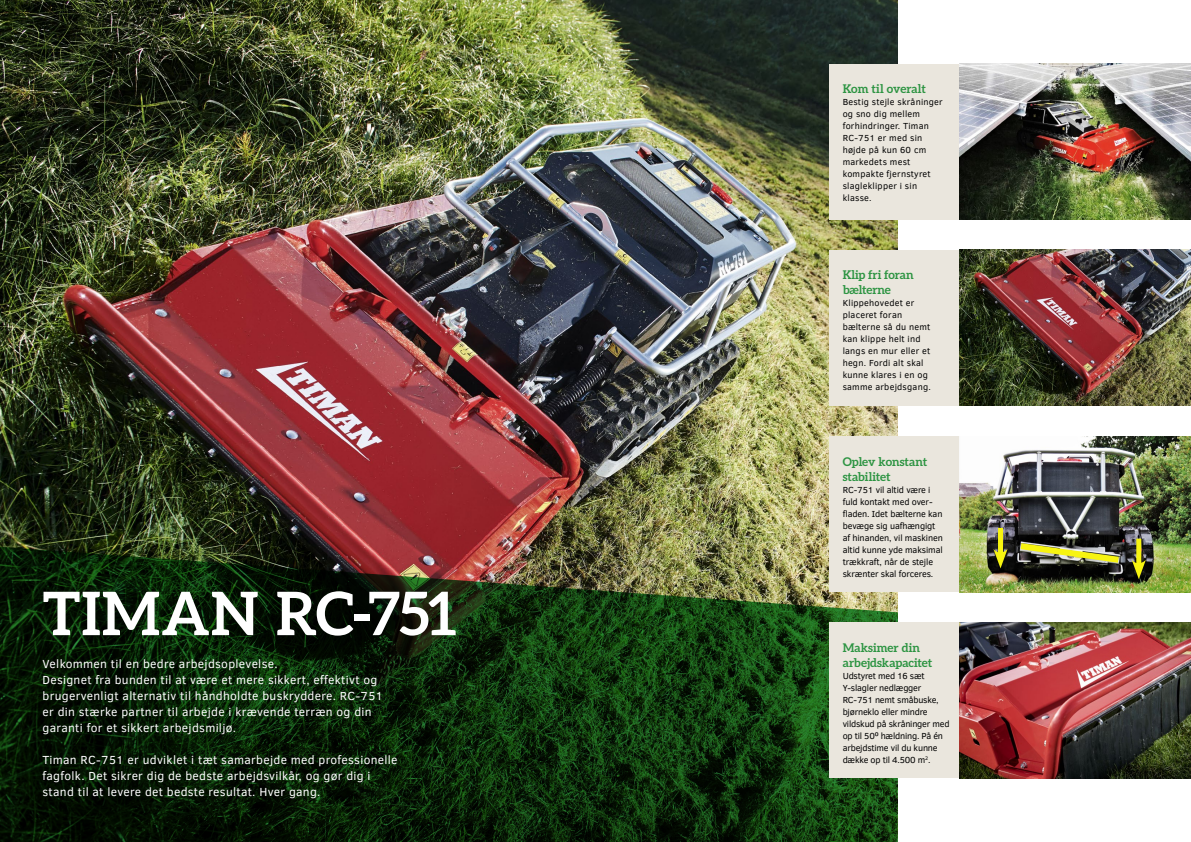
<style>
.page{position:relative;width:1191px;height:842px;background:#fff}
.page>*{position:absolute;margin:0;border:0;box-sizing:border-box;transform-origin:0 0}
.t1{font:700 60px "Aleo";letter-spacing:.01em;color:#fff}
.t2{font:12px/16px "Clear Sans";letter-spacing:.025em;color:#fff}
.t3{font:700 12px/15px "Aleo";letter-spacing:-.005em;color:#2d9442}
.t4{font:9px/12px "Clear Sans";letter-spacing:-.01em;color:#000}
.t5{font:9px/12px "Clear Sans";letter-spacing:.025em;color:#000}
</style>
<div class="page">
<img style="left:0;top:0;width:898px;height:546px">
<svg style="left:0;top:546px;width:898px;height:296px;background:#172f10"></svg>
<div style="left:829px;top:64px;width:130px;height:156px;background:#eae6dd"></div>
<img style="left:959px;top:64px;width:232px;height:156px">
<div style="left:829px;top:250px;width:130px;height:156px;background:#eae6dd"></div>
<img style="left:959px;top:250px;width:232px;height:156px">
<div style="left:829px;top:436px;width:130px;height:156px;background:#eae6dd"></div>
<img style="left:959px;top:436px;width:232px;height:156px">
<div style="left:829px;top:622px;width:130px;height:156px;background:#eae6dd"></div>
<img style="left:959px;top:622px;width:232px;height:156px">
<svg style="left:1014px;top:539px;width:111px;height:27px;background:#6d6d3e"></svg>
<div style="left:1136px;top:539px;width:5px;height:29px;background:#f7f410"></div>
<svg style="left:1131px;top:560px;width:14px;height:19px"></svg>
<div style="left:998px;top:528px;width:5px;height:29px;background:#f7f410"></div>
<svg style="left:993px;top:549px;width:14px;height:19px"></svg>
<p class="t1" style="left:43px;top:579px;width:415px">TIMAN RC-751</p>
<p class="t2" style="left:43px;top:656px;width:237px">Velkommen til en bedre arbejdsoplevelse.</p>
<p class="t2" style="left:43px;top:672px;width:342px">Designet fra bunden til at være et mere sikkert, effektivt og brugervenligt alternativ til håndholdte buskryddere. RC-751 er din stærke partner til arbejde i krævende terræn og din garanti for et sikkert arbejdsmiljø.</p>
<p class="t2" style="left:43px;top:752px;width:356px">Timan RC-751 er udviklet i tæt samarbejde med professionelle fagfolk. Det sikrer dig de bedste arbejdsvilkår, og gør dig i stand til at levere det bedste resultat. Hver gang.</p>
<p class="t3" style="left:842px;top:81px;width:85px">Kom til overalt</p>
<p class="t5" style="left:842px;top:96px;width:102px">Bestig stejle skråninger og sno dig mellem forhindringer. Timan<br>RC-751 er med sin højde på kun 60 cm markedets mest kompakte fjernstyret slagleklipper i sin klasse.</p>
<p class="t3" style="left:842px;top:267px;width:72px">Klip fri foran bælterne</p>
<p class="t5" style="left:842px;top:297px;width:90px">Klippehovedet er placeret foran bælterne så du nemt kan klippe helt ind langs en mur eller et hegn. Fordi alt skal kunne klares i en og samme arbejdsgang.</p>
<p class="t3" style="left:842px;top:454px;width:86px">Oplev konstant stabilitet</p>
<p class="t4" style="left:842px;top:483px;width:102px">RC-751 vil altid være i fuld kontakt med over&shy;fladen. Idet bælterne kan bevæge sig uafhængigt af hinanden, vil maskinen altid kunne yde maksimal trækkraft, når de stejle skrænter skal forceres.</p>
<p class="t3" style="left:842px;top:640px;width:91px">Maksimer din arbejdskapacitet</p>
<p class="t4" style="left:842px;top:670px;width:108px">Udstyret med 16 sæt<br>Y-slagler nedlægger<br>RC-751 nemt småbuske, bjørneklo eller mindre vildskud på skråninger med op til 50⁰ hældning. På én arbejdstime vil du kunne dække op til 4.500 m<sup>2</sup>.</p>
</div>
